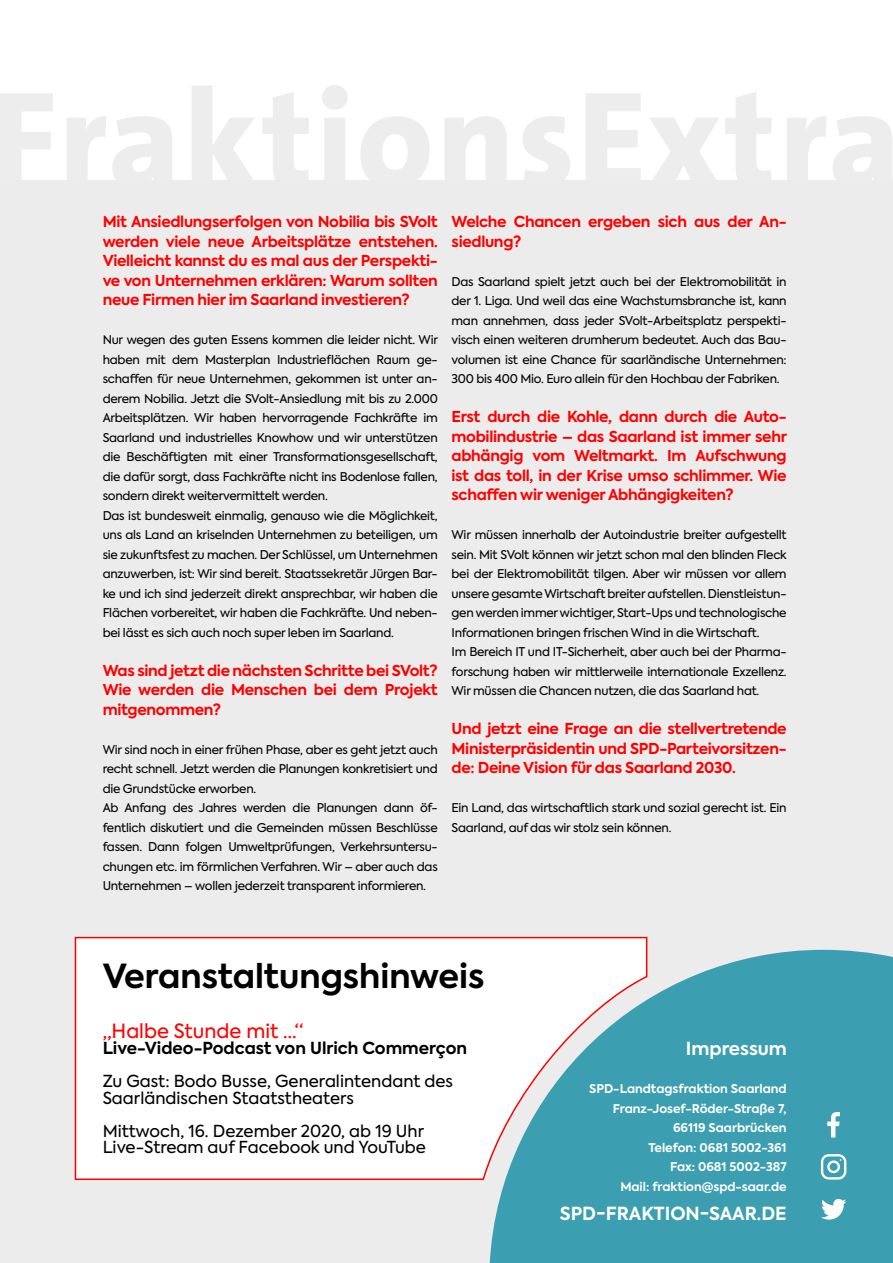
<style>
.page{position:relative;width:893px;height:1263px;background:#fff}
.page>*{position:absolute;margin:0;border:0;box-sizing:border-box;transform-origin:0 0}
.t1{font:700 33px "Axiforma";color:#000}
.t2{font:19.5px "Axiforma";color:#f00}
.t3{font:700 18px "Axiforma";color:#fff}
.t4{font:16.5px/16.5px "Axiforma";color:#000}
.t5{font:700 16.5px "Axiforma";color:#000}
.t6{font:700 15px/19.5px "Axiforma";letter-spacing:-.02em;color:#f00;text-align:justify}
.t7{font:12px/19.5px "Axiforma";letter-spacing:-.02em;color:#000}
.t8{font:700 12px/19.5px "Axiforma";color:#fff;text-align:right}
</style>
<div class="page">
<svg style="left:0;top:85px;width:893px;height:96px"></svg>
<div style="left:0;top:181px;width:893px;height:1082px;background:#ececec"></div>
<div style="left:490px;top:950px;width:403px;height:313px;background:#3b9eb1"></div>
<svg style="left:74px;top:936px;width:575px;height:245px"></svg>
<svg style="left:827px;top:1112px;width:13px;height:25px"></svg>
<svg style="left:821px;top:1154px;width:25px;height:25px"></svg>
<svg style="left:821px;top:1199px;width:25px;height:20px"></svg>
<p class="t6" style="left:103px;top:212px;width:337px">Mit Ansiedlungserfolgen von Nobilia bis SVolt werden viele neue Arbeitsplätze entstehen.<br>Vielleicht kannst du es mal aus der Perspekti&shy;ve von Unternehmen erklären: Warum sollten neue Firmen hier im Saarland investieren?</p>
<p class="t7" style="left:103px;top:330px;width:337px">Nur wegen des guten Essens kommen die leider nicht. Wir haben mit dem Masterplan Industrieflächen Raum ge&shy;schaffen für neue Unternehmen, gekommen ist unter an&shy;derem Nobilia. Jetzt die SVolt-Ansiedlung mit bis zu 2.000<br>Arbeitsplätzen. Wir haben hervorragende Fachkräfte im Saarland und industrielles Knowhow und wir unterstützen die Beschäftigten mit einer Transformationsgesellschaft, die dafür sorgt, dass Fachkräfte nicht ins Bodenlose fallen, sondern direkt weitervermittelt werden.<br>Das ist bundesweit einmalig, genauso wie die Möglichkeit, uns als Land an kriselnden Unternehmen zu beteiligen, um sie zukunftsfest zu machen. Der Schlüssel, um Unternehmen anzuwerben, ist: Wir sind bereit. Staatssekretär Jürgen Bar&shy;ke und ich sind jederzeit direkt ansprechbar, wir haben die Flächen vorbereitet, wir haben die Fachkräfte. Und neben&shy;bei lässt es sich auch noch super leben im Saarland.</p>
<p class="t6" style="left:103px;top:661px;width:337px">Was sind jetzt die nächsten Schritte bei SVolt?<br>Wie werden die Menschen bei dem Projekt mitgenommen?</p>
<p class="t7" style="left:103px;top:740px;width:337px">Wir sind noch in einer frühen Phase, aber es geht jetzt auch recht schnell. Jetzt werden die Planungen konkretisiert und die Grundstücke erworben.<br>Ab Anfang des Jahres werden die Planungen dann öf&shy;fentlich diskutiert und die Gemeinden müssen Beschlüsse fassen. Dann folgen Umweltprüfungen, Verkehrsuntersu&shy;chungen etc. im förmlichen Verfahren. Wir – aber auch das Unternehmen – wollen jederzeit transparent informieren.</p>
<p class="t6" style="left:452px;top:212px;width:337px">Welche Chancen ergeben sich aus der An&shy;siedlung?</p>
<p class="t7" style="left:452px;top:272px;width:337px;text-align:justify">Das Saarland spielt jetzt auch bei der Elektromobilität in der 1. Liga. Und weil das eine Wachstumsbranche ist, kann man annehmen, dass jeder SVolt-Arbeitsplatz perspekti&shy;visch einen weiteren drumherum bedeutet. Auch das Bau&shy;volumen ist eine Chance für saarländische Unternehmen:<br>300 bis 400 Mio. Euro allein für den Hochbau der Fabriken.</p>
<p class="t6" style="left:452px;top:407px;width:337px">Erst durch die Kohle, dann durch die Auto&shy;mobilindustrie – das Saarland ist immer sehr abhängig vom Weltmarkt. Im Aufschwung ist das toll, in der Krise umso schlimmer. Wie schaffen wir weniger Abhängigkeiten?</p>
<p class="t7" style="left:452px;top:525px;width:337px">Wir müssen innerhalb der Autoindustrie breiter aufgestellt sein. Mit SVolt können wir jetzt schon mal den blinden Fleck bei der Elektromobilität tilgen. Aber wir müssen vor allem unsere gesamte Wirtschaft breiter aufstellen. Dienstleistun&shy;gen werden immer wichtiger, Start-Ups und technologische Informationen bringen frischen Wind in die Wirtschaft.<br>Im Bereich IT und IT-Sicherheit, aber auch bei der Pharma&shy;forschung haben wir mittlerweile internationale Exzellenz.<br>Wir müssen die Chancen nutzen, die das Saarland hat.</p>
<p class="t6" style="left:452px;top:719px;width:337px">Und jetzt eine Frage an die stellvertretende Ministerpräsidentin und SPD-Parteivorsitzen&shy;de: Deine Vision für das Saarland 2030.</p>
<p class="t7" style="left:452px;top:798px;width:337px">Ein Land, das wirtschaftlich stark und sozial gerecht ist. Ein<br>Saarland, auf das wir stolz sein können.</p>
<h1 class="t1" style="left:103px;top:953px;width:383px">Veranstaltungshinweis</h1>
<h2 class="t2" style="left:103px;top:1018px;width:203px">„Halbe Stunde mit …“</h2>
<h3 class="t5" style="left:103px;top:1037px;width:366px">Live-Video-Podcast von Ulrich Commerçon</h3>
<h3 class="t4" style="left:103px;top:1073px;width:352px">Zu Gast: Bodo Busse, Generalintendant des<br>Saarländischen Staatstheaters</h3>
<h3 class="t4" style="left:103px;top:1122px;width:325px">Mittwoch, 16. Dezember 2020, ab 19 Uhr<br>Live-Stream auf Facebook und YouTube</h3>
<h3 class="t3" style="left:686px;top:1036px;width:103px">Impressum</h3>
<p class="t8" style="left:589px;top:1079px;width:199px">SPD-Landtagsfraktion Saarland<br>Franz-Josef-Röder-Straße 7,<br>66119 Saarbrücken<br>Telefon: 0681 5002-361<br>Fax: 0681 5002-387<br>Mail: fraktion@spd-saar.de</p>
<h3 class="t3" style="left:560px;top:1201px;width:228px">SPD-FRAKTION-SAAR.DE</h3>
</div>
